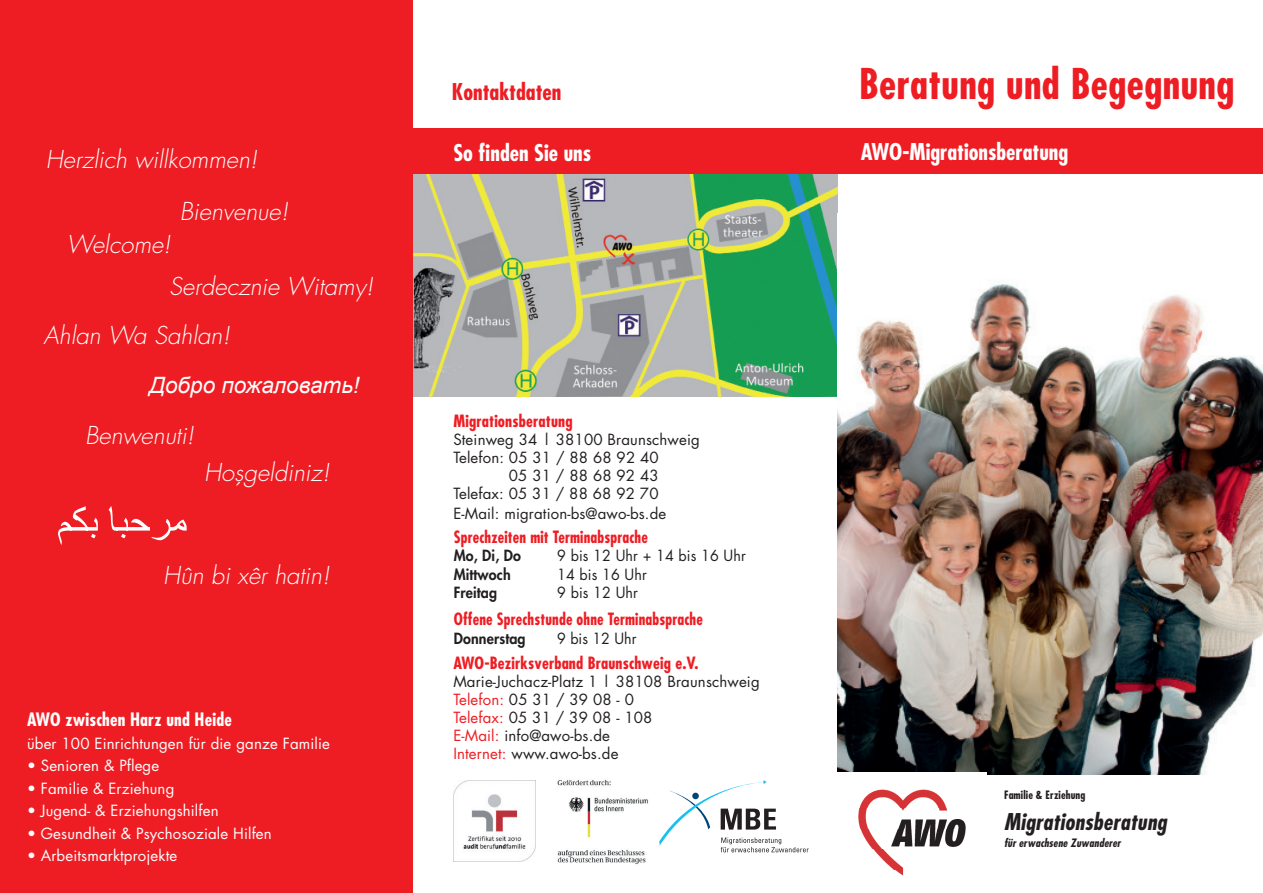
<style>
.page{position:relative;width:1263px;height:893px;background:#fff}
.page>*{position:absolute;margin:0;border:0;box-sizing:border-box;transform-origin:0 0}
.t1{font:700 condensed 41.25px "Futura";letter-spacing:.01em;color:#ee1d23}
.t2{font:italic 300 24px/52.1px "Futura CE";color:#fff}
.t3{font:700 condensed 22.5px "Futura";color:#fff}
.t4{font:italic 700 condensed 22.5px "Futura";letter-spacing:.01em;color:#231f20}
.t5{font:italic 22.5px "Arial";color:#fff}
.t6{font:700 condensed 22.5px "Futura";color:#ee1d23}
.t7{font:700 condensed 18px "Futura";letter-spacing:.01em;color:#fff}
.t8{font:700 condensed 16.5px "Futura";letter-spacing:.01em;color:#ee1d23;scale:.95 1}
.t9{font:700 condensed 16.5px "Futura";letter-spacing:.01em;color:#ee1d23}
.t10{font:15px/18px "Futura";letter-spacing:.01em;color:#231f20}
.t11{font:15px "Futura";letter-spacing:.01em;color:#fff}
.t12{font:15px "Futura";letter-spacing:.01em;color:#231f20;scale:.95 1}
.t13{font:800 15px "Futura";letter-spacing:.01em;color:#231f20;scale:.95 1}
.t14{font:800 15px "Futura CE";letter-spacing:.01em;color:#231f20;scale:.95 1}
.t15{font:italic 700 condensed 11.25px "Futura";letter-spacing:.01em;color:#231f20}
.t16{font:700 condensed 11.25px "Futura";letter-spacing:.01em;color:#231f20}
.s1{color:#ee1d23}
</style>
<div class="page">
<img style="left:412px;top:173px;width:426px;height:223px">
<img style="left:838px;top:284px;width:425px;height:490px">
<div style="left:0;top:0;width:412px;height:893px;background:#ee1d23"></div>
<div style="left:398px;top:128px;width:865px;height:45px;background:#ee1d23"></div>
<img style="left:453px;top:780px;width:82px;height:82px">
<img style="left:838px;top:773px;width:148px;height:103px">
<img style="left:557px;top:780px;width:91px;height:85px">
<svg style="left:659px;top:780px;width:150px;height:72px"></svg>
<svg style="left:58px;top:506px;width:40px;height:39px"></svg>
<svg style="left:109px;top:506px;width:78px;height:34px"></svg>
<h2 class="t2" style="left:180px;top:134px;width:110px;text-indent:-134px">Herzlich willkommen!<br>Bienvenue!</h2>
<h2 class="t2" style="left:169px;top:224px;width:206px;line-height:41.4px;text-indent:-102px">Welcome!<br>Serdecznie Witamy!</h2>
<h2 class="t2" style="left:44px;top:309px;width:188px">Ahlan Wa Sahlan!</h2>
<h3 class="t5" style="left:149px;top:370px;width:212px">Добро пожаловать!</h3>
<h2 class="t2" style="left:85px;top:409px;width:111px">Benwenuti!</h2>
<h2 class="t2" style="left:204px;top:446px;width:127px">Hoşgeldiniz!</h2>
<h2 class="t2" style="left:163px;top:550px;width:168px">Hûn bi xêr hatin!</h2>
<p class="t7" style="left:27px;top:708px;width:206px">AWO zwischen Harz und Heide</p>
<p class="t11" style="left:27px;top:733px;width:304px">über 100 Einrichtungen für die ganze Familie</p>
<p class="t11" style="left:27px;top:755px;width:134px">• Senioren &amp; Pflege</p>
<p class="t11" style="left:27px;top:778px;width:149px">• Familie &amp; Erziehung</p>
<p class="t11" style="left:27px;top:800px;width:193px">• Jugend- &amp; Erziehungshilfen</p>
<p class="t11" style="left:27px;top:823px;width:246px">• Gesundheit &amp; Psychosoziale Hilfen</p>
<p class="t11" style="left:27px;top:845px;width:152px">• Arbeitsmarktprojekte</p>
<h3 class="t6" style="left:452px;top:78px;width:111px">Kontaktdaten</h3>
<h1 class="t1" style="left:859px;top:58px;width:377px">Beratung und Begegnung</h1>
<h3 class="t3" style="left:453px;top:139px;width:139px">So finden Sie uns</h3>
<h3 class="t3" style="left:861px;top:137px;width:209px">AWO-Migrationsberatung</h3>
<p class="t9" style="left:453px;top:411px;width:121px">Migrationsberatung</p>
<p class="t10" style="left:453px;top:430px;width:248px">Steinweg 34 | 38100 Braunschweig</p>
<p class="t10" style="left:453px;top:448px;width:207px">Telefon: 05 31 / 88 68 92 40</p>
<p class="t10" style="left:509px;top:466px;width:151px">05 31 / 88 68 92 43</p>
<p class="t10" style="left:453px;top:484px;width:207px">Telefax: 05 31 / 88 68 92 70</p>
<p class="t10" style="left:453px;top:504px;width:214px">E-Mail: migration-bs@awo-bs.de</p>
<p class="t8" style="left:454px;top:527px;width:206px">Sprechzeiten mit Terminabsprache</p>
<p class="t13" style="left:454px;top:546px;width:72px">Mo, Di, Do</p>
<p class="t12" style="left:557px;top:546px;width:200px">9 bis 12 Uhr + 14 bis 16 Uhr</p>
<p class="t14" style="left:454px;top:563px;width:61px">Mittwoch</p>
<p class="t12" style="left:557px;top:564px;width:96px">14 bis 16 Uhr</p>
<p class="t14" style="left:454px;top:582px;width:47px">Freitag</p>
<p class="t12" style="left:557px;top:582px;width:87px">9 bis 12 Uhr</p>
<p class="t8" style="left:454px;top:609px;width:264px">Offene Sprechstunde ohne Terminabsprache</p>
<p class="t13" style="left:454px;top:628px;width:77px">Donnerstag</p>
<p class="t12" style="left:557px;top:628px;width:85px">9 bis 12 Uhr</p>
<p class="t9" style="left:453px;top:652px;width:247px">AWO-Bezirksverband Braunschweig e.V.</p>
<p class="t10" style="left:453px;top:672px;width:308px">Marie-Juchacz-Platz 1 | 38108 Braunschweig<br><span class="s1">Telefon:</span> 05 31 / 39 08 - 0<br><span class="s1">Telefax:</span> 05 31 / 39 08 - 108<br><span class="s1">E-Mail:</span> info@awo-bs.de<br><span class="s1">Internet:</span> www.awo-bs.de</p>
<p class="t16" style="left:1004px;top:788px;width:83px">Familie &amp; Erziehung</p>
<h3 class="t4" style="left:1004px;top:808px;width:164px">Migrationsberatung</h3>
<p class="t15" style="left:1004px;top:835px;width:118px">für erwachsene Zuwanderer</p>
</div>
